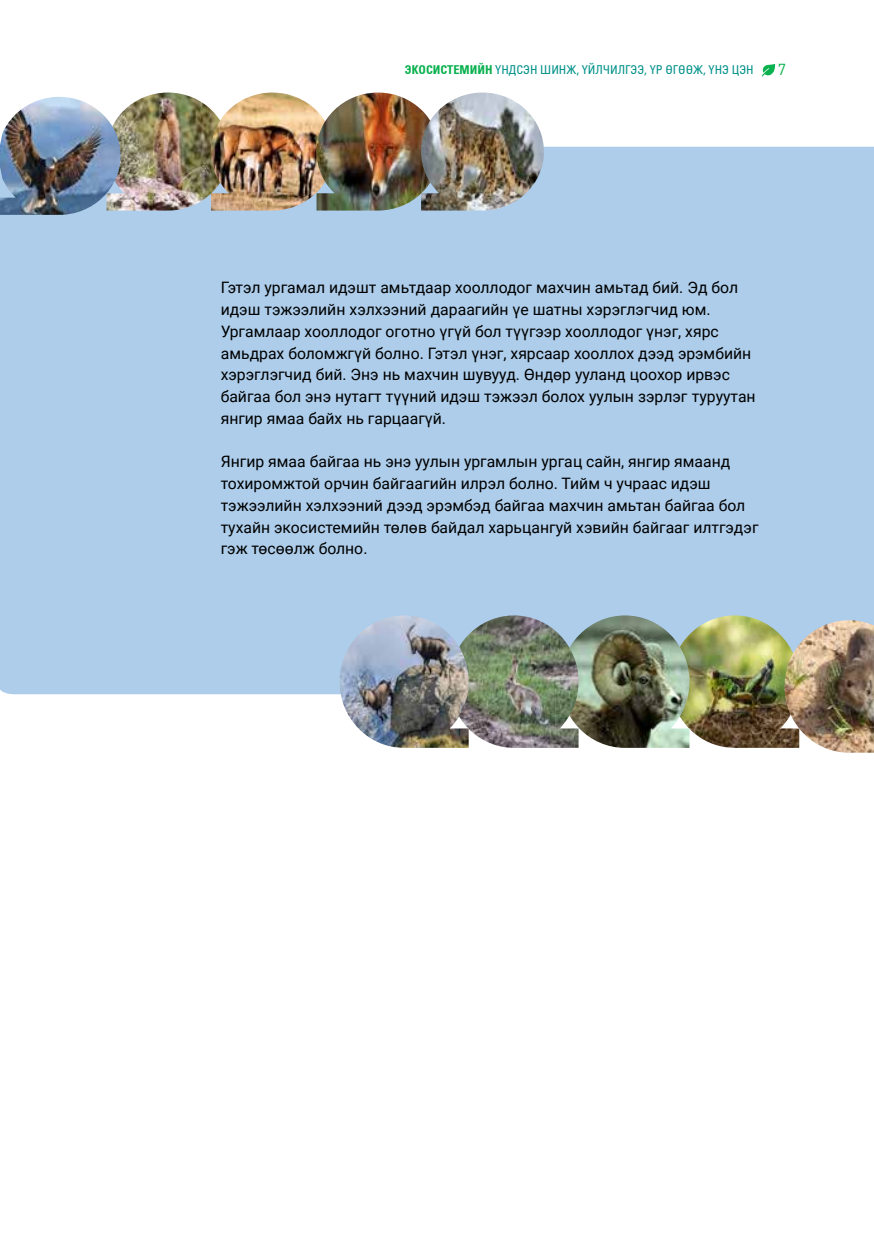
<style>
.page{position:relative;width:874px;height:1241px;background:#fff}
.page>*{position:absolute;margin:0;border:0;box-sizing:border-box;transform-origin:0 0}
.t1{font:15.75px/21.7px "Roboto";letter-spacing:-.005em;color:#000}
.t2{font:15.75px "DIN Pro";color:#0ab14f}
.t3{font:condensed 12.25px "Univers LTCYR";color:#009189}
.s1{font-weight:700;color:#0ab14f}
</style>
<div class="page">
<div style="left:0;top:147px;width:873px;height:547px;background:#adcdea"></div>
<img style="left:120px;top:92px;width:91px;height:118px">
<img style="left:211px;top:92px;width:105px;height:118px">
<img style="left:316px;top:92px;width:105px;height:118px">
<img style="left:421px;top:92px;width:122px;height:118px">
<img style="left:0;top:97px;width:120px;height:118px">
<img style="left:689px;top:615px;width:109px;height:132px">
<img style="left:578px;top:615px;width:111px;height:132px">
<img style="left:468px;top:615px;width:110px;height:132px">
<img style="left:339px;top:615px;width:129px;height:132px">
<img style="left:784px;top:620px;width:89px;height:132px">
<svg style="left:762px;top:64px;width:12px;height:12px"></svg>
<p class="t3" style="left:404px;top:62px;width:350px"><span class="s1">ЭКОСИСТЕМИЙН</span> ҮНДСЭН ШИНЖ, ҮЙЛЧИЛГЭЭ, ҮР ӨГӨӨЖ, ҮНЭ ЦЭН</p>
<p class="t2" style="left:777px;top:57px;width:10px">7</p>
<p class="t1" style="left:221px;top:276px;width:536px">Гэтэл ургамал идэшт амьтдаар хооллодог махчин амьтад бий. Эд бол идэш тэжээлийн хэлхээний дараагийн үе шатны хэрэглэгчид юм.<br>Ургамлаар хооллодог оготно үгүй бол түүгээр хооллодог үнэг, хярс амьдрах боломжгүй болно. Гэтэл үнэг, хярсаар хооллох дээд эрэмбийн хэрэглэгчид бий. Энэ нь махчин шувууд. Өндөр ууланд цоохор ирвэс байгаа бол энэ нутагт түүний идэш тэжээл болох уулын зэрлэг туруутан янгир ямаа байх нь гарцаагүй.</p>
<p class="t1" style="left:221px;top:450px;width:539px">Янгир ямаа байгаа нь энэ уулын ургамлын ургац сайн, янгир ямаанд тохиромжтой орчин байгаагийн илрэл болно. Тийм ч учраас идэш тэжээлийн хэлхээний дээд эрэмбэд байгаа махчин амьтан байгаа бол тухайн экосистемийн төлөв байдал харьцангуй хэвийн байгааг илтгэдэг гэж төсөөлж болно.</p>
</div>
